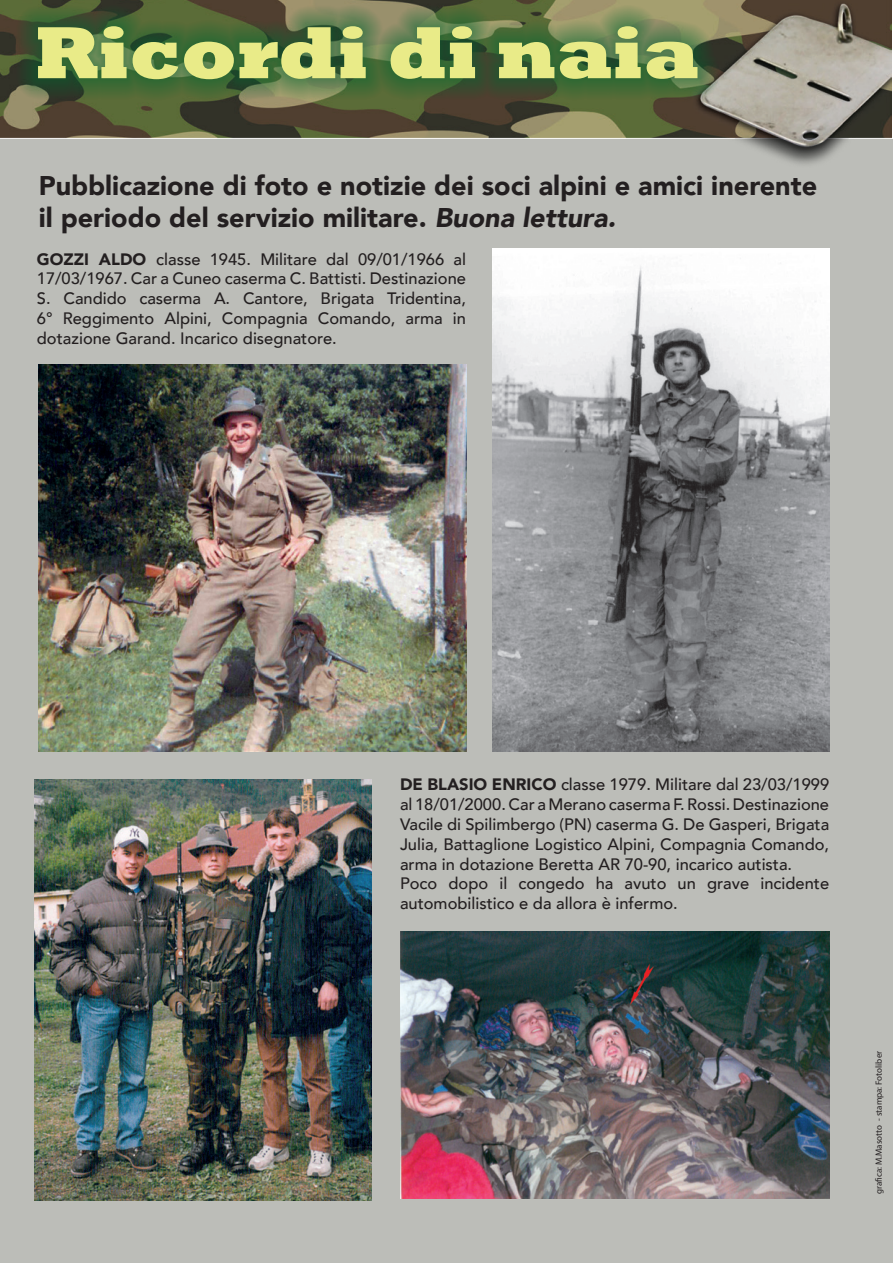
<style>
.page{position:relative;width:893px;height:1263px;background:#fff}
.page>*{position:absolute;margin:0;border:0;box-sizing:border-box;transform-origin:0 0}
.t1{font:800 75px "Rockwell";color:#e9eb88}
.t2{font:900 27px/32.4px "Avenir";color:#231f20}
.t3{font:500 16.5px/19.8px "Avenir";color:#231f20}
.t4{font:9px "Myriad Pro";color:#231f20}
.s1{font-style:italic}
.s2{font-weight:900}
</style>
<div class="page">
<div style="left:0;top:140px;width:893px;height:1123px;background:#bcbdb8"></div>
<img style="left:0;top:0;width:891px;height:164px">
<svg style="left:17px;top:5px;width:702px;height:95px;background:#496b3f"></svg>
<img style="left:39px;top:365px;width:427px;height:386px">
<img style="left:492px;top:248px;width:337px;height:503px">
<img style="left:35px;top:779px;width:337px;height:421px">
<img style="left:400px;top:931px;width:429px;height:268px">
<h1 class="t1" style="left:35px;top:10px;width:666px">Ricordi di naia</h1>
<h2 class="t2" style="left:39px;top:169px;width:780px">Pubblicazione di foto e notizie dei soci alpini e amici inerente il periodo del servizio militare. <span class="s1">Buona lettura.</span></h2>
<p class="t3" style="left:37px;top:248px;width:431px;text-align:justify"><span class="s2">GOZZI ALDO</span> classe 1945. Militare dal 09/01/1966 al 17/03/1967. Car a Cuneo caserma C. Battisti. Destinazione S. Candido caserma A. Cantore, Brigata Tridentina, 6° Reggimento Alpini, Compagnia Comando, arma in dotazione Garand. Incarico disegnatore.</p>
<p class="t3" style="left:400px;top:774px;width:431px"><span class="s2">DE BLASIO ENRICO</span> classe 1979. Militare dal 23/03/1999 al 18/01/2000. Car a Merano caserma F. Rossi. Destinazione Vacile di Spilimbergo (PN) caserma G. De Gasperi, Brigata Julia, Battaglione Logistico Alpini, Compagnia Comando, arma in dotazione Beretta AR 70-90, incarico autista.<br>Poco dopo il congedo ha avuto un grave incidente automobilistico e da allora è infermo.</p>
<p class="t4" style="left:873px;top:1194px;width:144px;rotate:-90deg">grafica: M.Masotto - stampa: Fotoliber</p>
</div>
